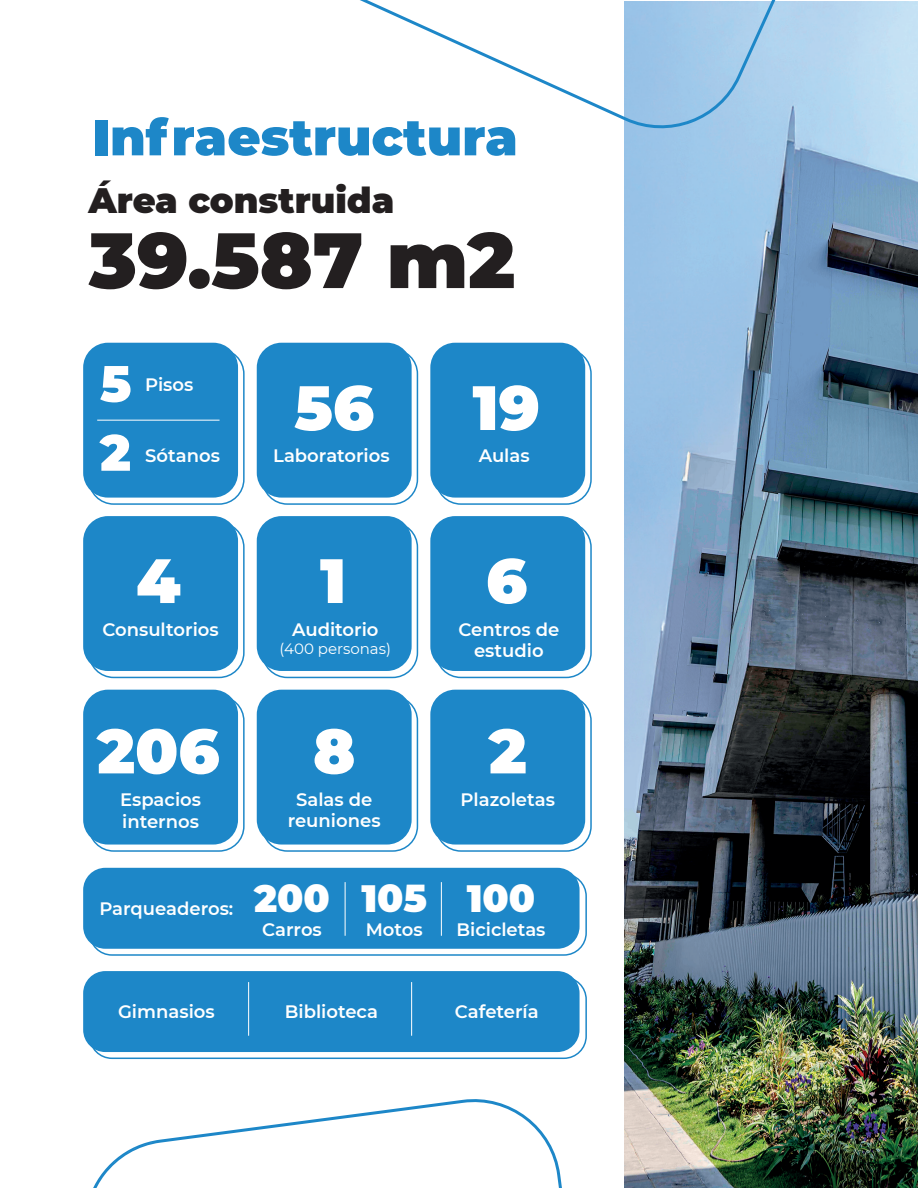
<style>
.page{position:relative;width:918px;height:1188px;background:#fff}
.page>*{position:absolute;margin:0;border:0;box-sizing:border-box;transform-origin:0 0}
.t1{font:900 78.3px "Montserrat";color:#231f20}
.t2{font:900 62.55px "Montserrat";color:#fff}
.t3{font:900 50.85px "Montserrat";color:#1d87c8}
.t4{font:900 50.85px "Montserrat";color:#fff}
.t5{font:900 38.1px "Montserrat";color:#fff}
.t6{font:900 35.25px "Montserrat";color:#231f20}
.t7{font:600 18px/21.6px "Montserrat";color:#fff;text-align:center}
.t8{font:15px "Montserrat";color:#fff}
</style>
<div class="page">
<img style="left:625px;top:1px;width:293px;height:1187px">
<svg style="left:360px;top:0;width:419px;height:138px"></svg>
<svg style="left:93px;top:1099px;width:469px;height:89px"></svg>
<div style="left:83px;top:343px;width:155px;height:155px;background:#1d87c8;border-radius:25px"></div>
<div style="left:88px;top:348px;width:157px;height:157px;border:2px solid #1d87c8;border-radius:25px"></div>
<div style="left:257px;top:343px;width:155px;height:155px;background:#1d87c8;border-radius:25px"></div>
<div style="left:262px;top:348px;width:156px;height:157px;border:2px solid #1d87c8;border-radius:25px"></div>
<div style="left:430px;top:343px;width:155px;height:155px;background:#1d87c8;border-radius:25px"></div>
<div style="left:435px;top:348px;width:157px;height:157px;border:2px solid #1d87c8;border-radius:25px"></div>
<div style="left:83px;top:516px;width:155px;height:155px;background:#1d87c8;border-radius:25px"></div>
<div style="left:88px;top:522px;width:157px;height:156px;border:2px solid #1d87c8;border-radius:25px"></div>
<div style="left:257px;top:516px;width:155px;height:155px;background:#1d87c8;border-radius:25px"></div>
<div style="left:262px;top:522px;width:156px;height:156px;border:2px solid #1d87c8;border-radius:25px"></div>
<div style="left:430px;top:516px;width:155px;height:155px;background:#1d87c8;border-radius:25px"></div>
<div style="left:435px;top:522px;width:157px;height:156px;border:2px solid #1d87c8;border-radius:25px"></div>
<div style="left:83px;top:690px;width:155px;height:155px;background:#1d87c8;border-radius:25px"></div>
<div style="left:88px;top:695px;width:157px;height:157px;border:2px solid #1d87c8;border-radius:25px"></div>
<div style="left:257px;top:690px;width:155px;height:155px;background:#1d87c8;border-radius:25px"></div>
<div style="left:262px;top:695px;width:156px;height:157px;border:2px solid #1d87c8;border-radius:25px"></div>
<div style="left:430px;top:690px;width:155px;height:155px;background:#1d87c8;border-radius:25px"></div>
<div style="left:435px;top:695px;width:157px;height:157px;border:2px solid #1d87c8;border-radius:25px"></div>
<div style="left:83px;top:868px;width:497px;height:81px;background:#1d87c8;border-radius:22px"></div>
<div style="left:89px;top:873px;width:498px;height:83px;border:2px solid #1d87c8;border-radius:22px"></div>
<div style="left:83px;top:971px;width:497px;height:81px;background:#1d87c8;border-radius:22px"></div>
<div style="left:89px;top:977px;width:498px;height:82px;border:2px solid #1d87c8;border-radius:22px"></div>
<hr style="left:97px;top:420px;width:123px;height:1px;background:#fff">
<hr style="left:345px;top:882px;width:1px;height:54px;background:#fff">
<hr style="left:248px;top:982px;width:1px;height:54px;background:#fff">
<hr style="left:411px;top:982px;width:1px;height:54px;background:#fff">
<hr style="left:441px;top:882px;width:1px;height:54px;background:#fff">
<h3 class="t3" style="left:92px;top:99px;width:427px">Infraestructura</h3>
<h3 class="t6" style="left:88px;top:174px;width:308px">Área construida</h3>
<h1 class="t1" style="left:89px;top:201px;width:428px">39.587 m2</h1>
<h3 class="t4" style="left:100px;top:345px;width:33px">5</h3>
<h3 class="t4" style="left:100px;top:415px;width:32px">2</h3>
<p class="t7" style="left:145px;top:373px;width:50px">Pisos</p>
<h2 class="t2" style="left:294px;top:361px;width:82px">56</h2>
<h2 class="t2" style="left:473px;top:361px;width:69px">19</h2>
<p class="t7" style="left:145px;top:444px;width:76px">Sótanos</p>
<p class="t7" style="left:273px;top:444px;width:118px">Laboratorios</p>
<p class="t7" style="left:479px;top:444px;width:52px">Aulas</p>
<h2 class="t2" style="left:136px;top:534px;width:46px">4</h2>
<p class="t7" style="left:102px;top:618px;width:118px">Consultorios</p>
<h2 class="t2" style="left:320px;top:534px;width:28px">1</h2>
<p class="t7" style="left:292px;top:618px;width:88px">Auditorio</p>
<p class="t8" style="left:280px;top:638px;width:113px">(400 personas)</p>
<h2 class="t2" style="left:97px;top:704px;width:124px">206</h2>
<p class="t7" style="left:120px;top:788px;width:83px;text-align:left">Espacios internos</p>
<h2 class="t2" style="left:313px;top:704px;width:44px">8</h2>
<p class="t7" style="left:288px;top:788px;width:94px">Salas de reuniones</p>
<p class="t7" style="left:99px;top:897px;width:135px">Parqueaderos:</p>
<h3 class="t5" style="left:254px;top:870px;width:77px">200</h3>
<p class="t7" style="left:262px;top:918px;width:61px">Carros</p>
<h3 class="t5" style="left:361px;top:870px;width:67px">105</h3>
<p class="t7" style="left:366px;top:918px;width:58px">Motos</p>
<h2 class="t2" style="left:486px;top:534px;width:43px">6</h2>
<p class="t7" style="left:459px;top:618px;width:102px">Centros de estudio</p>
<h2 class="t2" style="left:489px;top:704px;width:40px">2</h2>
<p class="t7" style="left:461px;top:788px;width:96px">Plazoletas</p>
<h3 class="t5" style="left:467px;top:870px;width:70px">100</h3>
<p class="t7" style="left:456px;top:918px;width:91px">Bicicletas</p>
<p class="t7" style="left:118px;top:1000px;width:98px">Gimnasios</p>
<p class="t7" style="left:285px;top:1000px;width:95px">Biblioteca</p>
<p class="t7" style="left:455px;top:1000px;width:85px">Cafetería</p>
</div>
